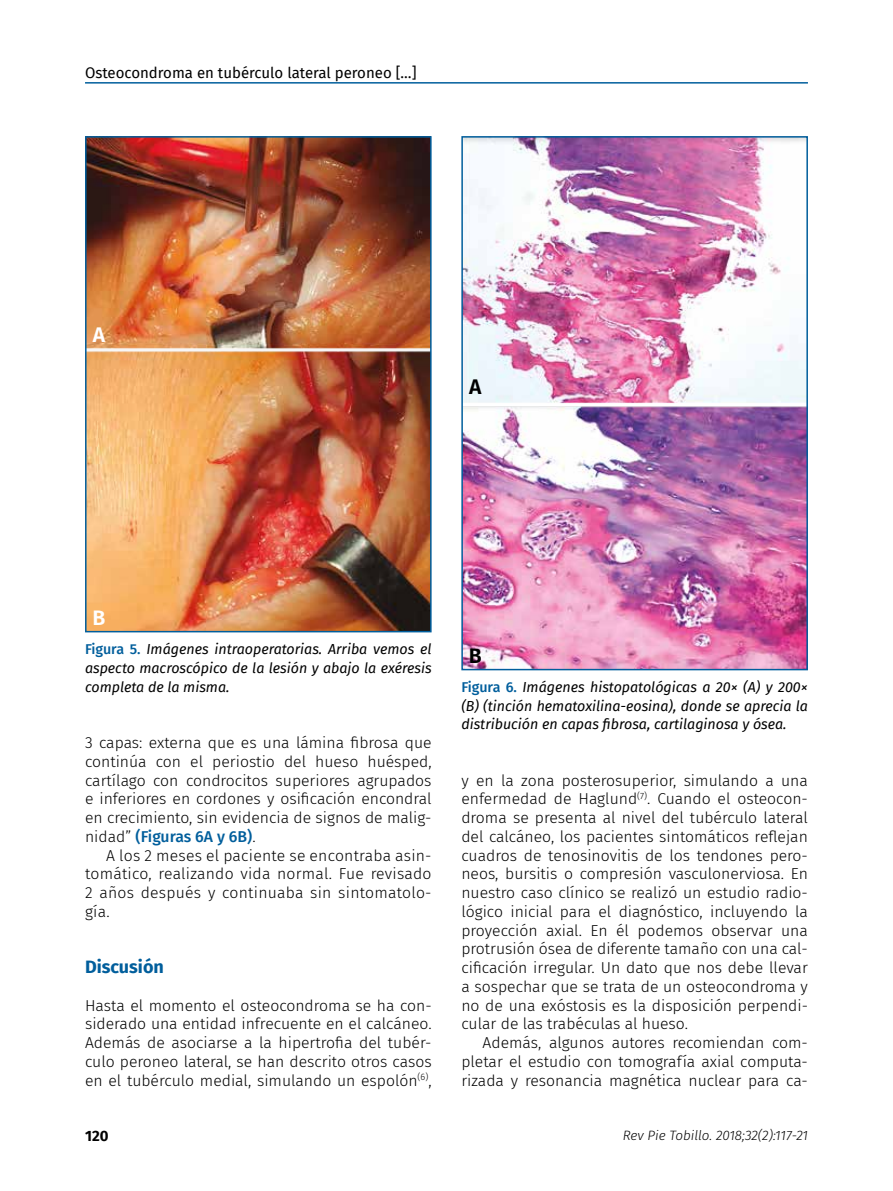
<style>
.page{position:relative;width:893px;height:1191px;background:#fff}
.page>*{position:absolute;margin:0;border:0;box-sizing:border-box;transform-origin:0 0}
.t1{font:600 21px "Fira Sans";color:#fff}
.t2{font:600 21px "Fira Sans";color:#000}
.t3{font:700 18px "Fira Sans";color:#005e9c}
.t4{font:300 15.75px/18.8px "Fira Sans";color:#000;text-align:justify}
.t5{font:15px "Fira Sans";color:#000}
.t6{font:700 15px "Fira Sans";color:#000}
.t7{font:italic 14.25px/18.8px "Fira Sans";color:#000;text-align:justify}
.t8{font:italic 300 13.5px "Fira Sans";color:#000}
.s1{font-weight:500;font-style:normal;color:#005e9c}
.s2{font-weight:500;color:#005e9c}
</style>
<div class="page">
<hr style="left:85px;top:82px;width:723px;height:2px;background:#005e9c">
<img style="left:88px;top:139px;width:341px;height:490px">
<div style="left:85px;top:136px;width:347px;height:496px;border:2px solid #005e9c"></div>
<img style="left:464px;top:139px;width:341px;height:528px">
<div style="left:461px;top:136px;width:347px;height:534px;border:2px solid #005e9c"></div>
<p class="t5" style="left:85px;top:61px;width:333px">Osteocondroma en tubérculo lateral peroneo […]</p>
<h1 class="t1" style="left:93px;top:317px;width:14px">A</h1>
<h1 class="t2" style="left:469px;top:370px;width:14px">A</h1>
<h1 class="t1" style="left:92px;top:600px;width:14px">B</h1>
<p class="t7" style="left:85px;top:639px;width:348px"><span class="s1">Figura 5.</span> Imágenes intraoperatorias. Arriba vemos el aspecto macroscópico de la lesión y abajo la exéresis completa de la misma.</p>
<p class="t4" style="left:85px;top:733px;width:348px">3 capas: externa que es una lámina fibrosa que continúa con el periostio del hueso huésped, cartílago con condrocitos superiores agrupados e inferiores en cordones y osificación encondral en crecimiento, sin evidencia de signos de malig&shy;nidad” <span class="s2">(Figuras 6A y 6B)</span>.</p>
<p class="t4" style="left:85px;top:845px;width:348px;text-indent:21px">A los 2 meses el paciente se encontraba asin&shy;tomático, realizando vida normal. Fue revisado 2 años después y continuaba sin sintomatolo&shy;gía.</p>
<p class="t3" style="left:85px;top:951px;width:80px">Discusión</p>
<p class="t4" style="left:85px;top:995px;width:348px">Hasta el momento el osteocondroma se ha con&shy;siderado una entidad infrecuente en el calcáneo.<br>Además de asociarse a la hipertrofia del tubér&shy;culo peroneo lateral, se han descrito otros casos en el tubérculo medial, simulando un espolón<sup>(6)</sup>,</p>
<h1 class="t2" style="left:469px;top:638px;width:14px">B</h1>
<p class="t7" style="left:461px;top:677px;width:348px"><span class="s1">Figura 6.</span> Imágenes histopatológicas a 20× (A) y 200× (B) (tinción hematoxilina-eosina), donde se aprecia la distribución en capas fibrosa, cartilaginosa y ósea.</p>
<p class="t4" style="left:461px;top:770px;width:348px">y en la zona posterosuperior, simulando a una enfermedad de Haglund<sup>(7)</sup>. Cuando el osteocon&shy;droma se presenta al nivel del tubérculo lateral del calcáneo, los pacientes sintomáticos reflejan cuadros de tenosinovitis de los tendones pero&shy;neos, bursitis o compresión vasculonerviosa. En nuestro caso clínico se realizó un estudio radio&shy;lógico inicial para el diagnóstico, incluyendo la proyección axial. En él podemos observar una protrusión ósea de diferente tamaño con una cal&shy;cificación irregular. Un dato que nos debe llevar a sospechar que se trata de un osteocondroma y no de una exóstosis es la disposición perpendi&shy;cular de las trabéculas al hueso.</p>
<p class="t4" style="left:461px;top:1033px;width:348px;text-indent:21px">Además, algunos autores recomiendan com&shy;pletar el estudio con tomografía axial computa&shy;rizada y resonancia magnética nuclear para ca-</p>
<p class="t6" style="left:85px;top:1123px;width:25px">120</p>
<p class="t8" style="left:623px;top:1125px;width:187px">Rev Pie Tobillo. 2018;32(2):117-21</p>
</div>
